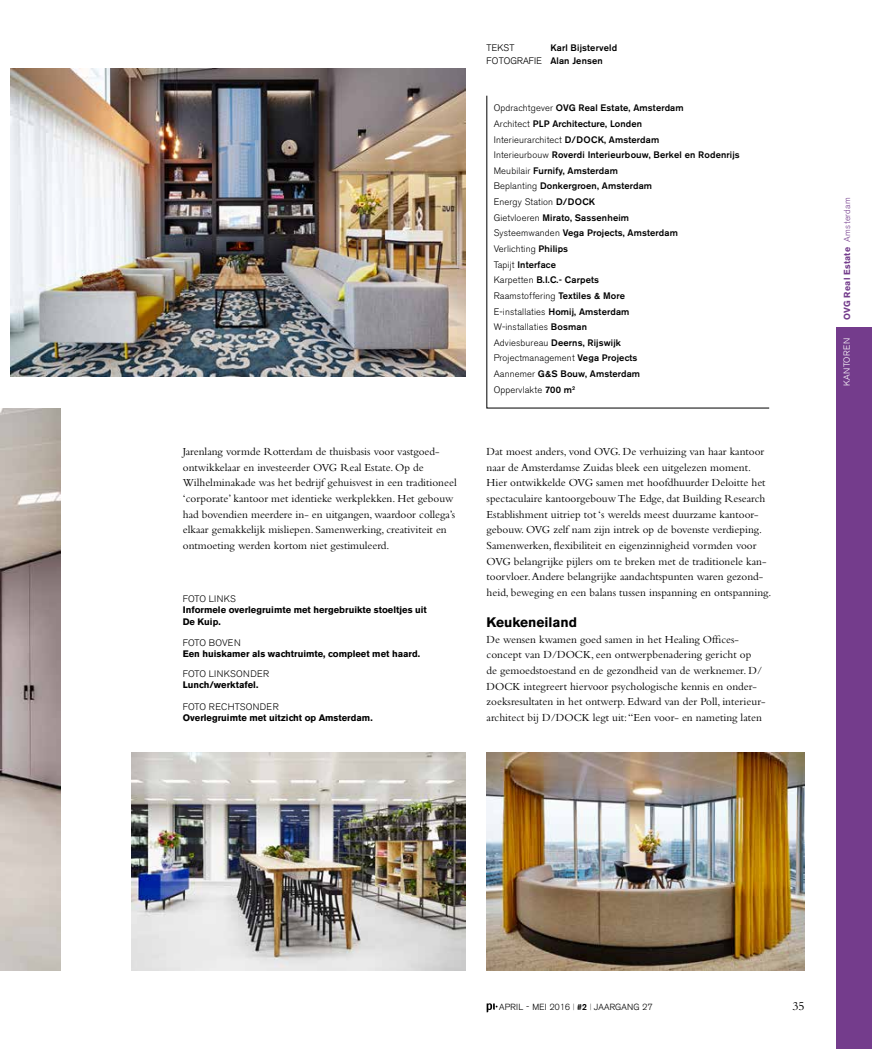
<style>
.page{position:relative;width:872px;height:1049px;background:#fff}
.page>*{position:absolute;margin:0;border:0;box-sizing:border-box;transform-origin:0 0}
.t1{font:700 13.75px "Akzidenz Grotesk BE";color:#000}
.t2{font:12.5px "Bembo";color:#000}
.t3{font:11.25px/15.6px "Bembo";color:#000}
.t4{font:500 9.38px/15.6px "Akzidenz Grotesk BE";letter-spacing:.015em;color:#000}
.t5{font:700 9.38px/11.2px "Akzidenz Grotesk BE";color:#000}
.t6{font:300 9.38px "Akzidenz Grotesk BE";letter-spacing:.035em;color:#000}
.t7{font:300 9.38px "Akzidenz Grotesk";letter-spacing:.015em;color:#000}
.t8{font:300 8.75px "Akzidenz Grotesk";letter-spacing:.03em;color:#000}
.t9{font:700 8.75px "Akzidenz Grotesk BE";letter-spacing:.03em;color:#743c8c}
.t10{font:300 8.75px "Akzidenz Grotesk BE";letter-spacing:.03em;color:#fff}
.s1{font-family:"Akzidenz Grotesk BE";font-weight:500}
.s2{font-weight:300}
.s3{font-weight:700}
</style>
<div class="page">
<div style="left:836px;top:327px;width:36px;height:722px;background:#743c8c"></div>
<svg style="left:486px;top:1003px;width:11px;height:9px"></svg>
<img style="left:0;top:408px;width:60px;height:562px">
<svg style="left:486px;top:95px;width:283px;height:313px"></svg>
<img style="left:11px;top:69px;width:454px;height:308px">
<img style="left:486px;top:752px;width:318px;height:218px">
<img style="left:131px;top:752px;width:334px;height:219px">
<p class="t3" style="left:183px;top:444px;width:275px">Jarenlang vormde Rotterdam de thuisbasis voor vastgoed&shy;ontwikkelaar en investeerder OVG Real Estate. Op de Wilhelminakade was het bedrijf gehuisvest in een traditioneel ‘corporate’ kantoor met identieke werkplekken. Het gebouw had bovendien meerdere in- en uitgangen, waardoor collega’s elkaar gemakkelijk misliepen. Samenwerking, creativiteit en ontmoeting werden kortom niet gestimuleerd.</p>
<p class="t6" style="left:183px;top:593px;width:13px">FOTO</p>
<p class="t6" style="left:209px;top:593px;width:28px">LINKS</p>
<p class="t5" style="left:183px;top:604px;width:245px">Informele overlegruimte met hergebruikte stoeltjes uit<br>De Kuip.</p>
<p class="t6" style="left:183px;top:637px;width:13px">FOTO</p>
<p class="t6" style="left:209px;top:637px;width:26px">BOVEN</p>
<p class="t5" style="left:183px;top:648px;width:239px">Een huiskamer als wachtruimte, compleet met haard.</p>
<p class="t6" style="left:183px;top:668px;width:13px">FOTO</p>
<p class="t6" style="left:209px;top:668px;width:55px">LINKSON DER</p>
<p class="t5" style="left:183px;top:679px;width:77px">Lunch/werktafel.</p>
<p class="t6" style="left:183px;top:701px;width:13px">FOTO</p>
<p class="t6" style="left:209px;top:701px;width:65px">RECHTSON DER</p>
<p class="t5" style="left:183px;top:712px;width:191px">Overlegruimte met uitzicht op Amsterdam.</p>
<p class="t7" style="left:486px;top:43px;width:29px">TEKST</p>
<p class="t4" style="left:550px;top:40px;width:68px">Karl Bijsterveld</p>
<p class="t7" style="left:486px;top:55px;width:118px">FOTOGRAFIE <span class="s1">Alan Jensen</span></p>
<p class="t4" style="left:494px;top:100px;width:248px"><span class="s2">Opdrachtgever</span> OVG Real Estate, Amsterdam<br><span class="s2">Architect</span> PLP Architecture, Londen<br><span class="s2">Interieurarchitect</span> D/DOCK, Amsterdam<br><span class="s2">Interieurbouw</span> Roverdi Interieurbouw, Berkel en Rodenrijs<br><span class="s2">Meubilair</span> Furnify, Amsterdam<br><span class="s2">Beplanting</span> Donkergroen, Amsterdam<br><span class="s2">Energy Station</span> D/DOCK<br><span class="s2">Gietvloeren</span> Mirato, Sassenheim<br><span class="s2">Systeemwanden</span> Vega Projects, Amsterdam<br><span class="s2">Verlichting</span> Philips<br><span class="s2">Tapijt</span> Interface<br><span class="s2">Karpetten</span> B.I.C.- Carpets<br><span class="s2">Raamstoffering</span> Textiles &amp; More<br><span class="s2">E-installaties</span> Homij, Amsterdam<br><span class="s2">W-installaties</span> Bosman<br><span class="s2">Adviesbureau</span> Deerns, Rijswijk<br><span class="s2">Projectmanagement</span> Vega Projects<br><span class="s2">Aannemer</span> G&amp;S Bouw, Amsterdam<br><span class="s2">Oppervlakte</span> 700 m<sup>2</sup></p>
<p class="t3" style="left:486px;top:444px;width:286px">Dat moest anders, vond OVG. De verhuizing van haar kantoor naar de Amsterdamse Zuidas bleek een uitgelezen moment.<br>Hier ontwikkelde OVG samen met hoofdhuurder Deloitte het spectaculaire kantoorgebouw The Edge, dat Building Research Establishment uitriep tot ‘s werelds meest duurzame kantoor&shy;gebouw. OVG zelf nam zijn intrek op de bovenste verdieping.<br>Samenwerken, flexibiliteit en eigenzinnigheid vormden voor OVG belangrijke pijlers om te breken met de traditionele kan&shy;toorvloer. Andere belangrijke aandachtspunten waren gezond&shy;heid, beweging en een balans tussen inspanning en ontspanning.</p>
<p class="t1" style="left:486px;top:614px;width:92px">Keukeneiland</p>
<p class="t3" style="left:486px;top:631px;width:280px">De wensen kwamen goed samen in het Healing Offices&shy;concept van D/DOCK, een ontwerpbenadering gericht op<br>de gemoedstoestand en de gezondheid van de werknemer. D/ DOCK integreert hiervoor psychologische kennis en onder&shy;zoeksresultaten in het ontwerp. Edward van der Poll, interieur&shy;architect bij D/DOCK legt uit: “Een voor- en nameting laten</p>
<p class="t9" style="left:842px;top:320px;width:124px;rotate:-90deg">OVG Real Estate <span class="s2">Amsterdam</span></p>
<p class="t10" style="left:842px;top:386px;width:50px;rotate:-90deg">kantoren</p>
<p class="t8" style="left:499px;top:1001px;width:155px">APRI L - MEI 2016 | <span class="s3">#2</span> | JAARGANG 27</p>
<p class="t2" style="left:792px;top:999px;width:14px">35</p>
</div>
